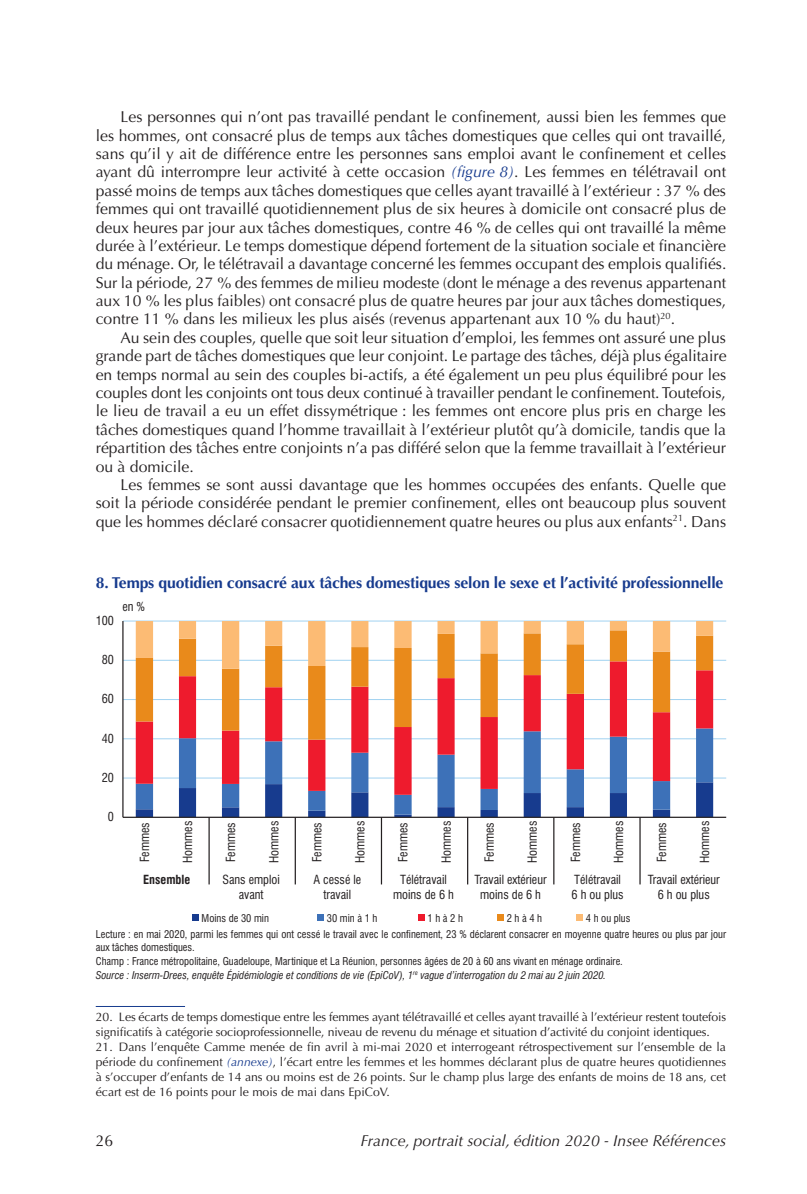
<style>
.page{position:relative;width:807px;height:1194px;background:#fff}
.page>*{position:absolute;margin:0;border:0;box-sizing:border-box;transform-origin:0 0}
.t1{font:15.75px/18.4px "Optima LT Std";color:#231f20;text-align:justify}
.t2{font:700 15.75px "Optima LT Std";letter-spacing:-.01em;color:#173b8e}
.t3{font:italic 15.75px "Optima LT Std";color:#231f20}
.t4{font:12.25px/14.9px "Optima LT Std";letter-spacing:-.01em;color:#231f20}
.t5{font:condensed 12.25px/14.7px "Swiss 721 BT";color:#231f20;text-align:center}
.t6{font:700 condensed 12.25px "Swiss 721 BT";color:#231f20}
.t7{font:condensed 10.5px/13.7px "Swiss 721 BT";color:#231f20}
.s1{font-style:italic;color:#173b8e}
.s2{font-style:italic}
</style>
<div class="page">
<hr style="left:96px;top:1006px;width:89px;height:1px;background:#173b8e">
<hr style="left:123px;top:620px;width:603px;height:1px;background:#a1d2f1">
<hr style="left:123px;top:660px;width:603px;height:1px;background:#a1d2f1">
<hr style="left:123px;top:699px;width:603px;height:1px;background:#a1d2f1">
<hr style="left:123px;top:738px;width:603px;height:1px;background:#a1d2f1">
<hr style="left:123px;top:777px;width:603px;height:1px;background:#a1d2f1">
<svg style="left:136px;top:814px;width:577px;height:2px"></svg>
<svg style="left:136px;top:794px;width:577px;height:20px"></svg>
<svg style="left:136px;top:739px;width:577px;height:55px"></svg>
<svg style="left:136px;top:668px;width:577px;height:71px"></svg>
<svg style="left:136px;top:621px;width:577px;height:47px"></svg>
<hr style="left:122px;top:621px;width:1px;height:196px;background:#231f20">
<hr style="left:123px;top:816px;width:603px;height:2px;background:#231f20">
<hr style="left:639px;top:817px;width:1px;height:67px;background:#231f20">
<hr style="left:553px;top:817px;width:1px;height:67px;background:#231f20">
<hr style="left:467px;top:817px;width:1px;height:67px;background:#231f20">
<hr style="left:381px;top:817px;width:1px;height:67px;background:#231f20">
<hr style="left:295px;top:817px;width:1px;height:67px;background:#231f20">
<hr style="left:208px;top:817px;width:2px;height:67px;background:#231f20">
<div style="left:192px;top:914px;width:7px;height:7px;background:#173b8e"></div>
<div style="left:317px;top:914px;width:7px;height:7px;background:#3d71b8"></div>
<div style="left:418px;top:914px;width:7px;height:7px;background:#ee1b2d"></div>
<div style="left:497px;top:914px;width:7px;height:7px;background:#e98a1b"></div>
<div style="left:576px;top:914px;width:7px;height:7px;background:#fcbb74"></div>
<p class="t1" style="left:96px;top:108px;width:632px;text-indent:25px">Les personnes qui n’ont pas travaillé pendant le confinement, aussi bien les femmes que les hommes, ont consacré plus de temps aux tâches domestiques que celles qui ont travaillé, sans qu’il y ait de différence entre les personnes sans emploi avant le confinement et celles ayant dû interrompre leur activité à cette occasion <span class="s1">(figure 8)</span>. Les femmes en télétravail ont passé moins de temps aux tâches domestiques que celles ayant travaillé à l’extérieur : 37 % des femmes qui ont travaillé quotidiennement plus de six heures à domicile ont consacré plus de deux heures par jour aux tâches domestiques, contre 46 % de celles qui ont travaillé la même durée à l’extérieur. Le temps domestique dépend fortement de la situation sociale et financière du ménage. Or, le télétravail a davantage concerné les femmes occupant des emplois qualifiés.<br>Sur la période, 27 % des femmes de milieu modeste (dont le ménage a des revenus appartenant aux 10 % les plus faibles) ont consacré plus de quatre heures par jour aux tâches domestiques, contre 11 % dans les milieux les plus aisés (revenus appartenant aux 10 % du haut)<sup>20</sup>.</p>
<p class="t1" style="left:96px;top:328px;width:632px;text-indent:25px">Au sein des couples, quelle que soit leur situation d’emploi, les femmes ont assuré une plus grande part de tâches domestiques que leur conjoint. Le partage des tâches, déjà plus égalitaire en temps normal au sein des couples bi‑actifs, a été également un peu plus équilibré pour les couples dont les conjoints ont tous deux continué à travailler pendant le confinement. Toutefois, le lieu de travail a eu un effet dissymétrique : les femmes ont encore plus pris en charge les tâches domestiques quand l’homme travaillait à l’extérieur plutôt qu’à domicile, tandis que la répartition des tâches entre conjoints n’a pas différé selon que la femme travaillait à l’extérieur ou à domicile.</p>
<p class="t1" style="left:96px;top:475px;width:632px;text-indent:25px">Les femmes se sont aussi davantage que les hommes occupées des enfants. Quelle que soit la période considérée pendant le premier confinement, elles ont beaucoup plus souvent que les hommes déclaré consacrer quotidiennement quatre heures ou plus aux enfants<sup>21</sup>. Dans</p>
<p class="t2" style="left:96px;top:574px;width:629px">8. Temps quotidien consacré aux tâches domestiques selon le sexe et l’activité professionnelle</p>
<p class="t5" style="left:96px;top:613px;width:20px">100</p>
<p class="t5" style="left:122px;top:599px;width:24px">en %</p>
<p class="t5" style="left:102px;top:652px;width:14px">80</p>
<p class="t5" style="left:102px;top:691px;width:14px">60</p>
<p class="t5" style="left:102px;top:730px;width:14px">40</p>
<p class="t5" style="left:102px;top:769px;width:14px">20</p>
<p class="t5" style="left:108px;top:809px;width:8px">0</p>
<p class="t5" style="left:137px;top:861px;width:41px;rotate:-90deg">Femmes</p>
<p class="t5" style="left:180px;top:863px;width:44px;rotate:-90deg">Hommes</p>
<p class="t5" style="left:223px;top:861px;width:41px;rotate:-90deg">Femmes</p>
<p class="t5" style="left:266px;top:863px;width:44px;rotate:-90deg">Hommes</p>
<p class="t5" style="left:309px;top:861px;width:41px;rotate:-90deg">Femmes</p>
<p class="t5" style="left:353px;top:863px;width:44px;rotate:-90deg">Hommes</p>
<p class="t5" style="left:396px;top:861px;width:41px;rotate:-90deg">Femmes</p>
<p class="t5" style="left:439px;top:863px;width:44px;rotate:-90deg">Hommes</p>
<p class="t5" style="left:482px;top:861px;width:41px;rotate:-90deg">Femmes</p>
<p class="t5" style="left:525px;top:863px;width:44px;rotate:-90deg">Hommes</p>
<p class="t5" style="left:568px;top:861px;width:41px;rotate:-90deg">Femmes</p>
<p class="t5" style="left:611px;top:863px;width:44px;rotate:-90deg">Hommes</p>
<p class="t5" style="left:654px;top:861px;width:41px;rotate:-90deg">Femmes</p>
<p class="t5" style="left:697px;top:863px;width:44px;rotate:-90deg">Hommes</p>
<p class="t6" style="left:143px;top:872px;width:49px">Ensemble</p>
<p class="t5" style="left:222px;top:872px;width:59px">Sans emploi avant</p>
<p class="t5" style="left:313px;top:872px;width:49px">A cessé le travail</p>
<p class="t5" style="left:393px;top:872px;width:62px">Télétravail moins de 6 h</p>
<p class="t5" style="left:474px;top:872px;width:74px">Travail extérieur moins de 6 h</p>
<p class="t5" style="left:571px;top:872px;width:54px;text-align:left">Télétravail<br>6 h ou plus</p>
<p class="t5" style="left:647px;top:872px;width:74px">Travail extérieur<br>6 h ou plus</p>
<p class="t7" style="left:202px;top:911px;width:69px">Moins de 30 min</p>
<p class="t7" style="left:327px;top:911px;width:52px">30 min à 1 h</p>
<p class="t7" style="left:427px;top:911px;width:37px">1 h à 2 h</p>
<p class="t7" style="left:506px;top:911px;width:37px">2 h à 4 h</p>
<p class="t7" style="left:96px;top:909px;width:631px;line-height:16.1px;text-indent:490px">4 h ou plus<br>Lecture : en mai 2020, parmi les femmes qui ont cessé le travail avec le confinement, 23 % déclarent consacrer en moyenne quatre heures ou plus par jour</p>
<p class="t7" style="left:96px;top:940px;width:528px">aux tâches domestiques.<br>Champ : France métropolitaine, Guadeloupe, Martinique et La Réunion, personnes âgées de 20 à 60 ans vivant en ménage ordinaire.<br><span class="s2">Source : Inserm‑Drees, enquête Épidémiologie et conditions de vie (EpiCoV), 1</span><sup>re</sup> <span class="s2">vague d’interrogation du 2 mai au 2 juin 2020.</span></p>
<p class="t4" style="left:96px;top:1009px;width:632px">20. Les écarts de temps domestique entre les femmes ayant télétravaillé et celles ayant travaillé à l’extérieur restent toutefois significatifs à catégorie socioprofessionnelle, niveau de revenu du ménage et situation d’activité du conjoint identiques.</p>
<p class="t4" style="left:96px;top:1039px;width:632px;text-align:justify">21. Dans l’enquête Camme menée de fin avril à mi‑mai 2020 et interrogeant rétrospectivement sur l’ensemble de la période du confinement <span class="s1">(annexe)</span>, l’écart entre les femmes et les hommes déclarant plus de quatre heures quotidiennes à s’occuper d’enfants de 14 ans ou moins est de 26 points. Sur le champ plus large des enfants de moins de 18 ans, cet écart est de 16 points pour le mois de mai dans EpiCoV.</p>
<p class="t1" style="left:96px;top:1131px;width:19px">26</p>
<p class="t3" style="left:360px;top:1131px;width:367px">France, portrait social, édition 2020 - Insee Références</p>
</div>
